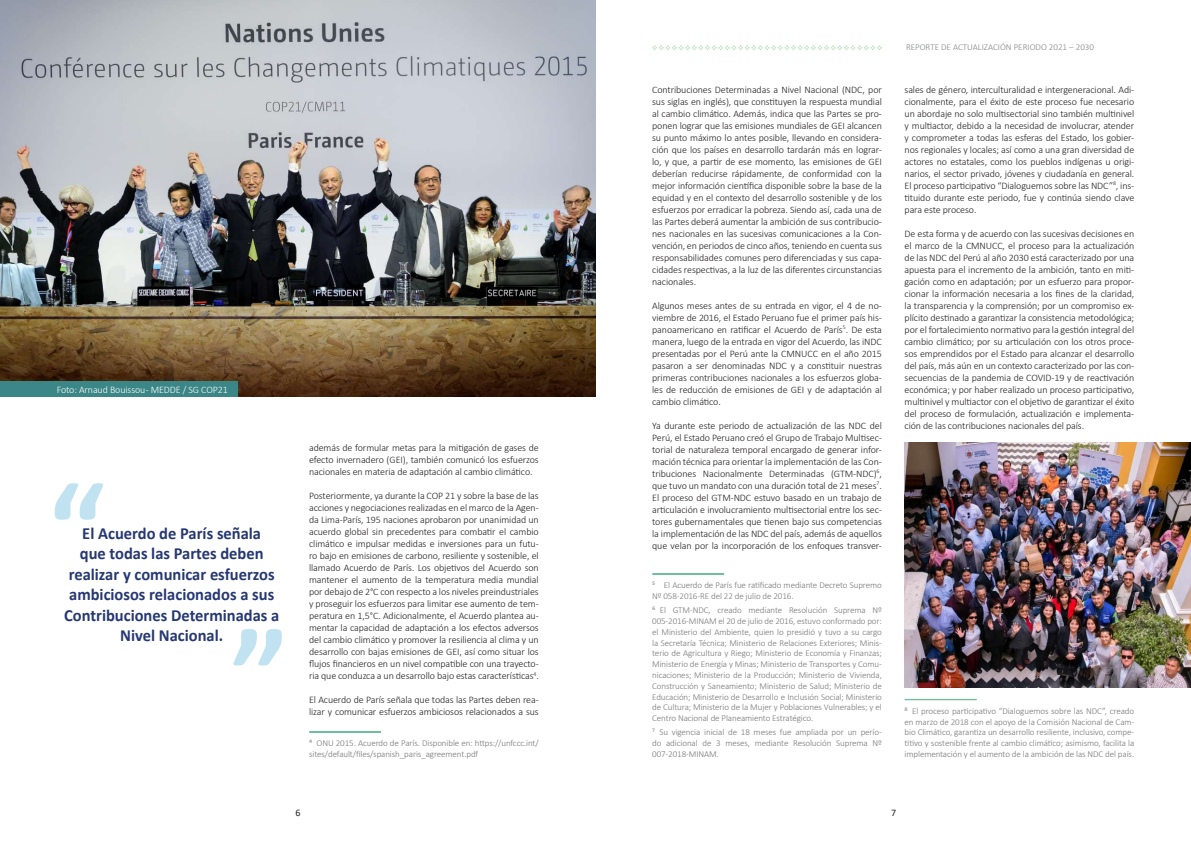
<style>
.page{position:relative;width:1191px;height:842px;background:#fff}
.page>*{position:absolute;margin:0;border:0;box-sizing:border-box;transform-origin:0 0}
.t1{font:700 130px "Calibri";color:#018dca}
.t2{font:700 17px/20.4px "Calibri";color:#263873;text-align:center}
.t3{font:300 10px/12px "Calibri";letter-spacing:-.01em;color:#231f20;text-align:justify}
.t4{font:300 10px "Calibri";letter-spacing:-.01em;color:#fff}
.t5{font:10px "Calibri";color:#231f20}
.t6{font:300 9px/10.8px "Calibri";letter-spacing:-.01em;color:#757679;text-align:justify}
.t7{font:300 9px "Calibri";color:#808285}
</style>
<div class="page">
<svg style="left:652px;top:45px;width:230px;height:5px"></svg>
<svg style="left:309px;top:731px;width:72px;height:2px"></svg>
<img style="left:0;top:0;width:595px;height:397px">
<svg style="left:652px;top:573px;width:72px;height:2px"></svg>
<svg style="left:904px;top:699px;width:72px;height:1px"></svg>
<div style="left:0;top:382px;width:237px;height:15px;background:#3b8686"></div>
<img style="left:904px;top:442px;width:287px;height:245px">
<p class="t4" style="left:57px;top:383px;width:173px">Foto: Arnaud Bouissou- MEDDE / SG COP21</p>
<h1 class="t1" style="left:48px;top:437px;width:58px">“</h1>
<h2 class="t2" style="left:64px;top:523px;width:217px">El Acuerdo de París señala<br>que todas las Partes deben realizar y comunicar esfuerzos ambiciosos relacionados a sus<br>Contribuciones Determinadas a<br>Nivel Nacional.</h2>
<h1 class="t1" style="left:232px;top:583px;width:58px">”</h1>
<p class="t3" style="left:309px;top:442px;width:231px">además de formular metas para la mitigación de gases de efecto invernadero (GEI), también comunicó los esfuerzos nacionales en materia de adaptación al cambio climático.</p>
<p class="t3" style="left:309px;top:490px;width:231px">Posteriormente, ya durante la COP 21 y sobre la base de las acciones y negociaciones realizadas en el marco de la Agen&shy;da Lima-París, 195 naciones aprobaron por unanimidad un acuerdo global sin precedentes para combatir el cambio climático e impulsar medidas e inversiones para un futu&shy;ro bajo en emisiones de carbono, resiliente y sostenible, el llamado Acuerdo de París. Los objetivos del Acuerdo son mantener el aumento de la temperatura media mundial por debajo de 2°C con respecto a los niveles preindustriales y proseguir los esfuerzos para limitar ese aumento de tem&shy;peratura en 1,5°C. Adicionalmente, el Acuerdo plantea au&shy;mentar la capacidad de adaptación a los efectos adversos del cambio climático y promover la resiliencia al clima y un desarrollo con bajas emisiones de GEI, así como situar los flujos financieros en un nivel compatible con una trayecto&shy;ria que conduzca a un desarrollo bajo estas características<sup>4</sup>.</p>
<p class="t3" style="left:309px;top:694px;width:231px">El Acuerdo de París señala que todas las Partes deben rea&shy;lizar y comunicar esfuerzos ambiciosos relacionados a sus</p>
<p class="t6" style="left:309px;top:738px;width:231px">⁴ ONU 2015. Acuerdo de París. Disponible en: https://unfccc.int/ sites/default/files/spanish_paris_agreement.pdf</p>
<p class="t5" style="left:295px;top:806px;width:7px">6</p>
<p class="t3" style="left:652px;top:83px;width:231px">Contribuciones Determinadas a Nivel Nacional (NDC, por sus siglas en inglés), que constituyen la respuesta mundial al cambio climático. Además, indica que las Partes se pro&shy;ponen lograr que las emisiones mundiales de GEI alcancen su punto máximo lo antes posible, llevando en considera&shy;ción que los países en desarrollo tardarán más en lograr&shy;lo, y que, a partir de ese momento, las emisiones de GEI deberían reducirse rápidamente, de conformidad con la mejor información científica disponible sobre la base de la equidad y en el contexto del desarrollo sostenible y de los esfuerzos por erradicar la pobreza. Siendo así, cada una de las Partes deberá aumentar la ambición de sus contribucio&shy;nes nacionales en las sucesivas comunicaciones a la Con&shy;vención, en periodos de cinco años, teniendo en cuenta sus responsabilidades comunes pero diferenciadas y sus capa&shy;cidades respectivas, a la luz de las diferentes circunstancias nacionales.</p>
<p class="t3" style="left:652px;top:299px;width:231px">Algunos meses antes de su entrada en vigor, el 4 de no&shy;viembre de 2016, el Estado Peruano fue el primer país his&shy;panoamericano en ratificar el Acuerdo de París<sup>5</sup>. De esta manera, luego de la entrada en vigor del Acuerdo, las iNDC presentadas por el Perú ante la CMNUCC en el año 2015 pasaron a ser denominadas NDC y a constituir nuestras primeras contribuciones nacionales a los esfuerzos globa&shy;les de reducción de emisiones de GEI y de adaptación al cambio climático.</p>
<p class="t3" style="left:652px;top:419px;width:231px">Ya durante este periodo de actualización de las NDC del Perú, el Estado Peruano creó el Grupo de Trabajo Multisec&shy;torial de naturaleza temporal encargado de generar infor&shy;mación técnica para orientar la implementación de las Con&shy;tribuciones Nacionalmente Determinadas (GTM-NDC)<sup>6</sup>, que tuvo un mandato con una duración total de 21 meses<sup>7</sup>.<br>El proceso del GTM-NDC estuvo basado en un trabajo de articulación e involucramiento multisectorial entre los sec&shy;tores gubernamentales que tienen bajo sus competencias la implementación de las NDC del país, además de aquellos que velan por la incorporación de los enfoques transver-</p>
<p class="t6" style="left:652px;top:580px;width:231px">⁵ El Acuerdo de París fue ratificado mediante Decreto Supremo<br>Nº 058-2016-RE del 22 de julio de 2016.</p>
<p class="t6" style="left:652px;top:605px;width:231px">⁶ El GTM-NDC, creado mediante Resolución Suprema Nº 005-2016-MINAM el 20 de julio de 2016, estuvo conformado por: el Ministerio del Ambiente, quien lo presidió y tuvo a su cargo la Secretaría Técnica; Ministerio de Relaciones Exteriores; Minis&shy;terio de Agricultura y Riego; Ministerio de Economía y Finanzas; Ministerio de Energía y Minas; Ministerio de Transportes y Comu&shy;nicaciones; Ministerio de la Producción; Ministerio de Vivienda, Construcción y Saneamiento; Ministerio de Salud; Ministerio de Educación; Ministerio de Desarrollo e Inclusión Social; Ministerio de Cultura; Ministerio de la Mujer y Poblaciones Vulnerables; y el Centro Nacional de Planeamiento Estratégico.</p>
<p class="t6" style="left:652px;top:727px;width:231px">⁷ Su vigencia inicial de 18 meses fue ampliada por un perío&shy;do adicional de 3 meses, mediante Resolución Suprema Nº 007-2018-MINAM.</p>
<p class="t7" style="left:906px;top:42px;width:189px">REPORTE DE ACTUALIZACIÓN PERIODO 2021 – 2030</p>
<p class="t3" style="left:904px;top:83px;width:231px">sales de género, interculturalidad e intergeneracional. Adi&shy;cionalmente, para el éxito de este proceso fue necesario un abordaje no solo multisectorial sino también multinivel y multiactor, debido a la necesidad de involucrar, atender y comprometer a todas las esferas del Estado, los gobier&shy;nos regionales y locales; así como a una gran diversidad de actores no estatales, como los pueblos indígenas u origi&shy;narios, el sector privado, jóvenes y ciudadanía en general.<br>El proceso participativo “Dialoguemos sobre las NDC”<sup>8</sup>, ins&shy;tituido durante este periodo, fue y continúa siendo clave para este proceso.</p>
<p class="t3" style="left:904px;top:227px;width:231px">De esta forma y de acuerdo con las sucesivas decisiones en el marco de la CMNUCC, el proceso para la actualización de las NDC del Perú al año 2030 está caracterizado por una apuesta para el incremento de la ambición, tanto en miti&shy;gación como en adaptación; por un esfuerzo para propor&shy;cionar la información necesaria a los fines de la claridad, la transparencia y la comprensión; por un compromiso ex&shy;plícito destinado a garantizar la consistencia metodológica; por el fortalecimiento normativo para la gestión integral del cambio climático; por su articulación con los otros proce&shy;sos emprendidos por el Estado para alcanzar el desarrollo del país, más aún en un contexto caracterizado por las con&shy;secuencias de la pandemia de COVID-19 y de reactivación económica; y por haber realizado un proceso participativo, multinivel y multiactor con el objetivo de garantizar el éxito del proceso de formulación, actualización e implementa&shy;ción de las contribuciones nacionales del país.</p>
<p class="t6" style="left:904px;top:705px;width:231px">⁸ El proceso participativo “Dialoguemos sobre las NDC”, creado en marzo de 2018 con el apoyo de la Comisión Nacional de Cam&shy;bio Climático, garantiza un desarrollo resiliente, inclusivo, compe&shy;titivo y sostenible frente al cambio climático; asimismo, facilita la implementación y el aumento de la ambición de las NDC del país.</p>
<p class="t5" style="left:891px;top:806px;width:7px">7</p>
</div>
